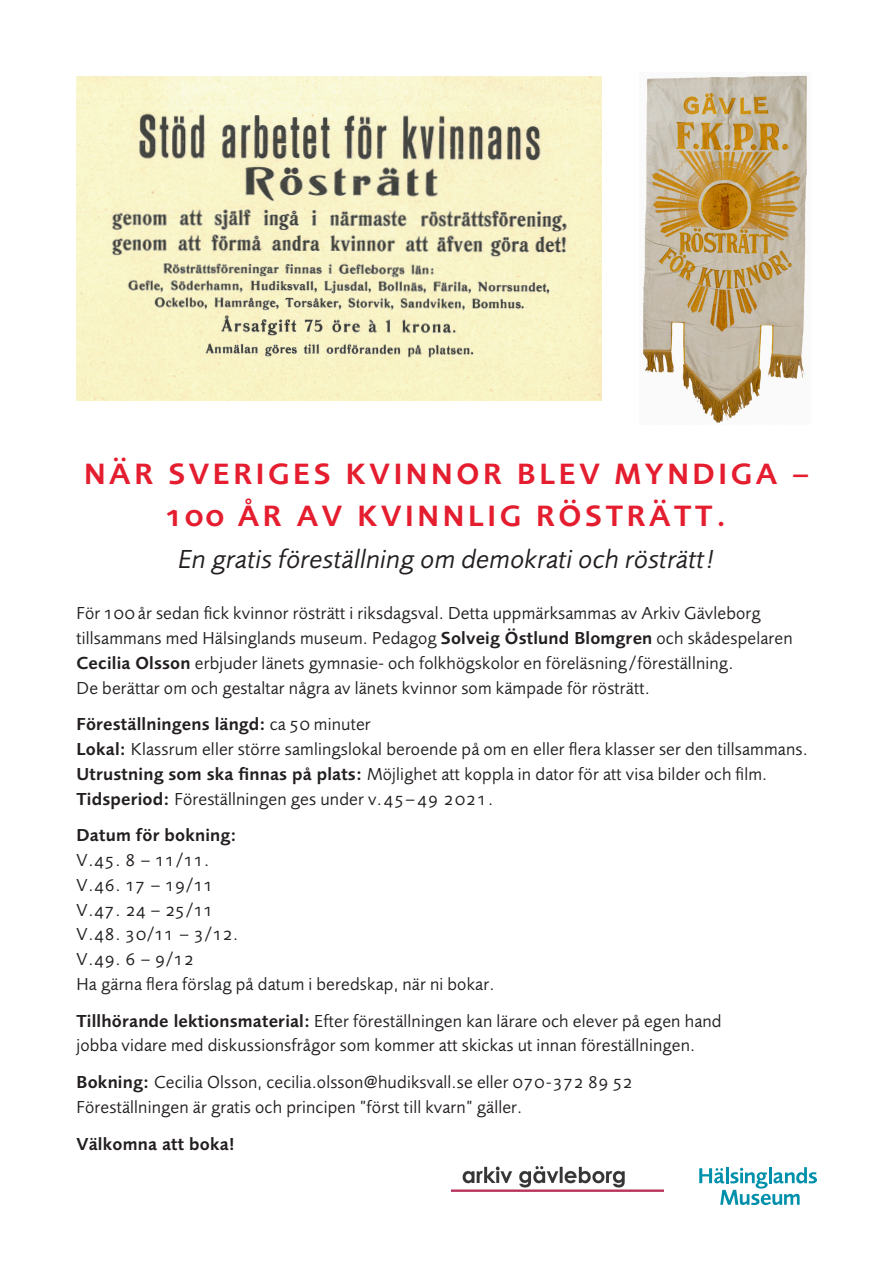
<style>
.page{position:relative;width:893px;height:1263px;background:#fff}
.page>*{position:absolute;margin:0;border:0;box-sizing:border-box;transform-origin:0 0}
.t1{font:700 30.45px/42px "Foundry Sans HM";letter-spacing:.12em;color:#e41d2f;text-align:center}
.t2{font:italic 27px "Foundry Sans HM";letter-spacing:.01em;color:#231f20}
.t3{font:18px/24.8px "Foundry Sans HM";letter-spacing:.01em;color:#231f20}
.t4{font:700 18px "Foundry Sans HM";letter-spacing:.01em;color:#231f20}
.s1{font-weight:700}
.s2{font-weight:400}
</style>
<div class="page">
<svg style="left:699px;top:1167px;width:118px;height:38px"></svg>
<img style="left:452px;top:1166px;width:211px;height:26px">
<img style="left:643px;top:75px;width:164px;height:348px">
<img style="left:77px;top:76px;width:525px;height:324px">
<p class="t1" style="left:84px;top:452px;width:726px">NÄR SVERIGES KVINNOR BLEV MYNDIGA –<br>100 ÅR AV KVINNLIG RÖSTRÄTT.</p>
<p class="t2" style="left:178px;top:543px;width:538px">En gratis föreställning om demokrati och rösträtt!</p>
<p class="t3" style="left:77px;top:601px;width:718px">För 100 år sedan fick kvinnor rösträtt i riksdagsval. Detta uppmärksammas av Arkiv Gävleborg tillsammans med Hälsinglands museum. Pedagog <span class="s1">Solveig Östlund Blomgren</span> och skådespelaren <span class="s1">Cecilia Olsson</span> erbjuder länets gymnasie- och folkhögskolor en föreläsning/föreställning.<br>De berättar om och gestaltar några av länets kvinnor som kämpade för rösträtt.</p>
<p class="t4" style="left:77px;top:714px;width:296px">Föreställningens längd: <span class="s2">ca 50 minuter</span></p>
<p class="t3" style="left:77px;top:737px;width:733px"><span class="s1">Lokal:</span> Klassrum eller större samlingslokal beroende på om en eller flera klasser ser den tillsammans.</p>
<p class="t3" style="left:77px;top:761px;width:692px"><span class="s1">Utrustning som ska finnas på plats:</span> Möjlighet att koppla in dator för att visa bilder och film.</p>
<p class="t3" style="left:77px;top:786px;width:418px"><span class="s1">Tidsperiod:</span> Föreställningen ges under v.4 5– 4 9 20 2 1.</p>
<p class="t4" style="left:77px;top:825px;width:161px">Datum för bokning:</p>
<p class="t3" style="left:77px;top:848px;width:134px">V.45. 8 – 11/11.</p>
<p class="t3" style="left:77px;top:872px;width:138px">V.46. 17 – 19/11</p>
<p class="t3" style="left:77px;top:897px;width:138px">V.47. 24 – 25/11</p>
<p class="t3" style="left:77px;top:922px;width:163px">V.48. 30/11 – 3/12.</p>
<p class="t3" style="left:77px;top:947px;width:118px">V.49. 6 – 9/12</p>
<p class="t3" style="left:77px;top:971px;width:419px">Ha gärna flera förslag på datum i beredskap, när ni bokar.</p>
<p class="t3" style="left:77px;top:1008px;width:647px"><span class="s1">Tillhörande lektionsmaterial:</span> Efter föreställningen kan lärare och elever på egen hand jobba vidare med diskussionsfrågor som kommer att skickas ut innan föreställningen.</p>
<p class="t3" style="left:77px;top:1070px;width:557px"><span class="s1">Bokning:</span> Cecilia Olsson, cecilia.olsson@hudiksvall.se eller 0 70 - 372 89 52</p>
<p class="t3" style="left:77px;top:1094px;width:447px">Föreställningen är gratis och principen ”först till kvarn” gäller.</p>
<p class="t4" style="left:77px;top:1134px;width:160px">Välkomna att boka!</p>
</div>
